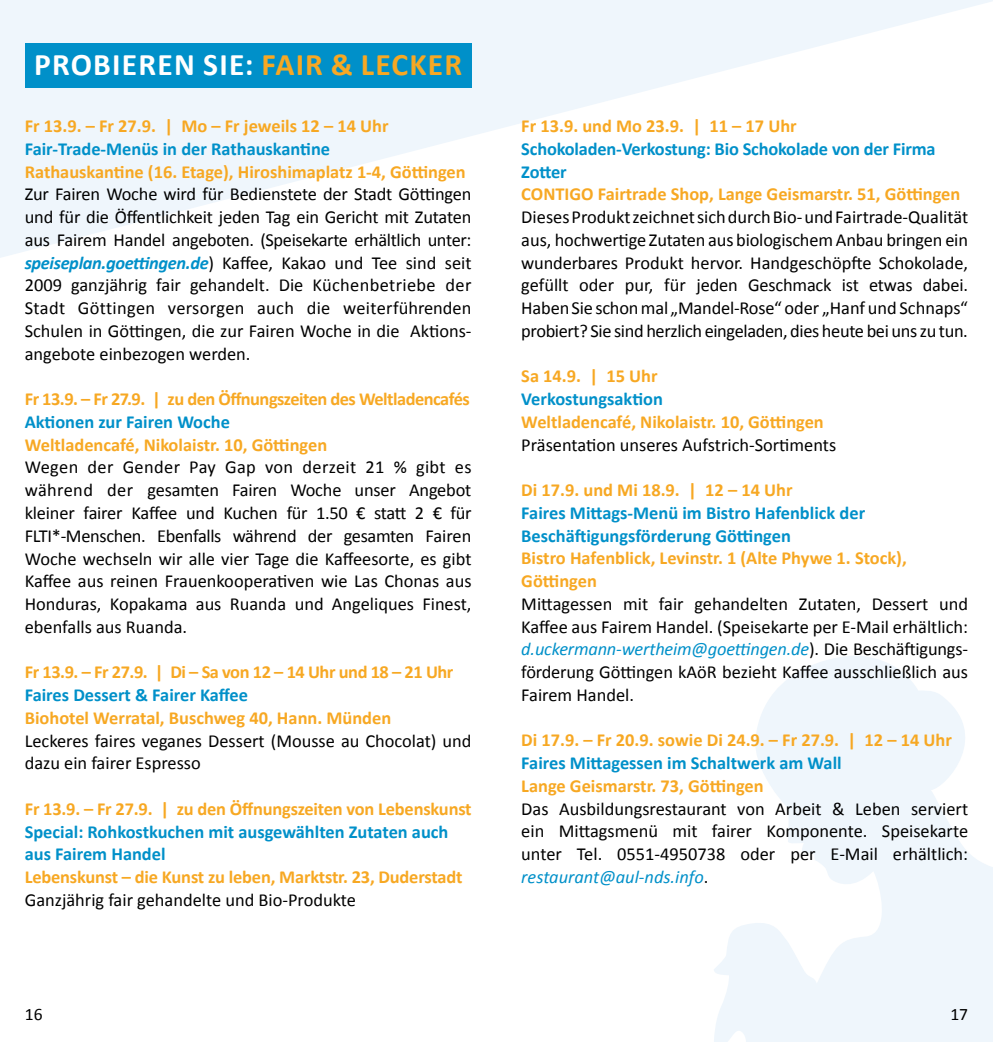
<style>
.page{position:relative;width:993px;height:1042px;background:#fff}
.page>*{position:absolute;margin:0;border:0;box-sizing:border-box;transform-origin:0 0}
.t1{font:700 31.5px "Calibri";color:#fff}
.t2{font:700 31.5px "Calibri";color:#f7a823}
.t3{font:18.38px/22.8px "Calibri";color:#000;text-align:justify}
.t4{font:700 18.38px/22.8px "Calibri";color:#f7a823}
.t5{font:700 18.38px/22.8px "Calibri";color:#0090c9}
.t6{font:700 18.38px "Calibri";letter-spacing:-.03em;color:#f7a823}
.t7{font:700 18.38px "Calibri";letter-spacing:-.025em;color:#f7a823}
.t8{font:17.5px "Calibri";color:#000}
.s1{color:#f7a823}
.s2{font-weight:700;font-style:italic;color:#0090c9}
.s3{font-style:italic;color:#0090c9}
</style>
<div class="page">
<svg style="left:0;top:0;width:992px;height:258px"></svg>
<svg style="left:714px;top:656px;width:278px;height:386px;fill:#eff6fc"></svg>
<div style="left:25px;top:43px;width:446px;height:45px;background:#0090c9"></div>
<h1 class="t1" style="left:34px;top:45px;width:37px">Probieren</h1>
<h1 class="t1" style="left:203px;top:45px;width:89px">Sie: <span class="s1">Fair</span></h1>
<h1 class="t2" style="left:331px;top:45px;width:63px">&amp; Lecker</h1>
<p class="t4" style="left:25px;top:115px;width:365px">Fr 13.9. – Fr 27.9. | Mo – Fr jeweils 12 – 14 Uhr</p>
<p class="t5" style="left:25px;top:137px;width:307px">Fair-Trade-Menüs in der Rathauskantine</p>
<p class="t4" style="left:25px;top:160px;width:442px">Rathauskantine (16. Etage), Hiroshimaplatz 1-4, Göttingen</p>
<p class="t3" style="left:25px;top:183px;width:448px">Zur Fairen Woche wird für Bedienstete der Stadt Göttingen und für die Öffentlichkeit jeden Tag ein Gericht mit Zutaten aus Fairem Handel angeboten. (Speisekarte erhältlich unter: <span class="s2">speiseplan.goettingen.de</span>) Kaffee, Kakao und Tee sind seit 2009 ganzjährig fair gehandelt. Die Küchenbetriebe der Stadt Göttingen versorgen auch die weiterführenden Schulen in Göttingen, die zur Fairen Woche in die Aktions&shy;angebote einbezogen werden.</p>
<p class="t6" style="left:25px;top:387px;width:446px">Fr 13.9. – Fr 27.9. | zu den Öffnungszeiten des Weltladencafés</p>
<p class="t5" style="left:25px;top:410px;width:207px">Aktionen zur Fairen Woche</p>
<p class="t4" style="left:25px;top:433px;width:304px">Weltladencafé, Nikolaistr. 10, Göttingen</p>
<p class="t3" style="left:25px;top:456px;width:448px">Wegen der Gender Pay Gap von derzeit 21 % gibt es während der gesamten Fairen Woche unser Angebot kleiner fairer Kaffee und Kuchen für 1.50 € statt 2 € für FLTI*-Menschen. Ebenfalls während der gesamten Fairen Woche wechseln wir alle vier Tage die Kaffeesorte, es gibt Kaffee aus reinen Frauenkooperativen wie Las Chonas aus Honduras, Kopakama aus Ruanda und Angeliques Finest, ebenfalls aus Ruanda.</p>
<p class="t7" style="left:25px;top:660px;width:430px">Fr 13.9. – Fr 27.9. | Di – Sa von 12 – 14 Uhr und 18 – 21 Uhr</p>
<p class="t5" style="left:25px;top:683px;width:225px">Faires Dessert &amp; Fairer Kaffee</p>
<p class="t4" style="left:25px;top:706px;width:368px">Biohotel Werratal, Buschweg 40, Hann. Münden</p>
<p class="t3" style="left:25px;top:729px;width:448px">Leckeres faires veganes Dessert (Mousse au Chocolat) und dazu ein fairer Espresso</p>
<p class="t4" style="left:25px;top:797px;width:448px">Fr 13.9. – Fr 27.9. | zu den Öffnungszeiten von Lebenskunst</p>
<p class="t5" style="left:25px;top:820px;width:425px">Special: Rohkostkuchen mit ausgewählten Zutaten auch aus Fairem Handel</p>
<p class="t4" style="left:25px;top:865px;width:439px">Lebenskunst – die Kunst zu leben, Marktstr. 23, Duderstadt</p>
<p class="t3" style="left:25px;top:888px;width:333px">Ganzjährig fair gehandelte und Bio-Produkte</p>
<p class="t4" style="left:521px;top:115px;width:277px">Fr 13.9. und Mo 23.9. | 11 – 17 Uhr</p>
<p class="t5" style="left:521px;top:137px;width:415px">Schokoladen-Verkostung: Bio Schokolade von der Firma<br>Zotter</p>
<p class="t4" style="left:521px;top:183px;width:440px">CONTIGO Fairtrade Shop, Lange Geismarstr. 51, Göttingen</p>
<p class="t3" style="left:521px;top:206px;width:448px">Dieses Produkt zeichnet sich durch Bio- und Fairtrade-Qualität aus, hochwertige Zutaten aus biologischem Anbau bringen ein wunderbares Produkt hervor. Handgeschöpfte Schokolade, gefüllt oder pur, für jeden Geschmack ist etwas dabei.<br>Haben Sie schon mal „Mandel-Rose“ oder „Hanf und Schnaps“ probiert? Sie sind herzlich eingeladen, dies heute bei uns zu tun.</p>
<p class="t4" style="left:521px;top:365px;width:138px">Sa 14.9. | 15 Uhr</p>
<p class="t5" style="left:521px;top:388px;width:143px">Verkostungsaktion</p>
<p class="t4" style="left:521px;top:410px;width:304px">Weltladencafé, Nikolaistr. 10, Göttingen</p>
<p class="t3" style="left:521px;top:433px;width:316px">Präsentation unseres Aufstrich-Sortiments</p>
<p class="t4" style="left:521px;top:479px;width:273px">Di 17.9. und Mi 18.9. | 12 – 14 Uhr</p>
<p class="t5" style="left:521px;top:501px;width:345px">Faires Mittags-Menü im Bistro Hafenblick der<br>Beschäftigungsförderung Göttingen</p>
<p class="t4" style="left:521px;top:547px;width:387px">Bistro Hafenblick, Levinstr. 1 (Alte Phywe 1. Stock),<br>Göttingen</p>
<p class="t3" style="left:521px;top:592px;width:448px">Mittagessen mit fair gehandelten Zutaten, Dessert und Kaffee aus Fairem Handel. (Speisekarte per E-Mail erhältlich: <span class="s3">d.uckermann-wertheim@goettingen.de</span>). Die Beschäftigungs&shy;förderung Göttingen kAöR bezieht Kaffee ausschließlich aus Fairem Handel.</p>
<p class="t4" style="left:521px;top:729px;width:432px">Di 17.9. – Fr 20.9. sowie Di 24.9. – Fr 27.9. | 12 – 14 Uhr</p>
<p class="t5" style="left:521px;top:752px;width:322px">Faires Mittagessen im Schaltwerk am Wall</p>
<p class="t4" style="left:521px;top:774px;width:244px">Lange Geismarstr. 73, Göttingen</p>
<p class="t3" style="left:521px;top:797px;width:448px">Das Ausbildungsrestaurant von Arbeit &amp; Leben serviert ein Mittagsmenü mit fairer Komponente. Speisekarte unter Tel. 0551-4950738 oder per E-Mail erhältlich: <span class="s3">restaurant@aul-nds.info</span>.</p>
<p class="t8" style="left:25px;top:1003px;width:19px">16</p>
<p class="t8" style="left:950px;top:1003px;width:19px">17</p>
</div>
